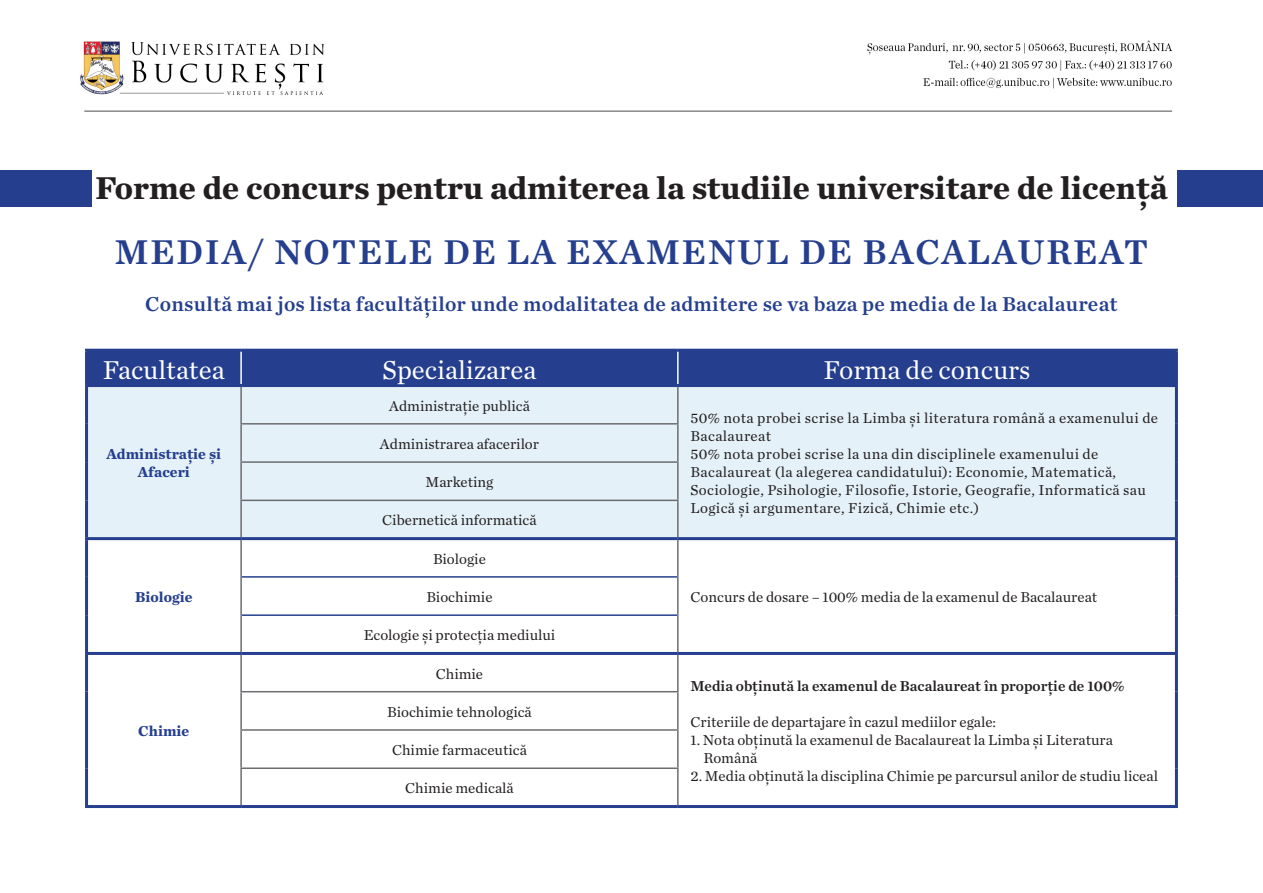
<style>
.page{position:relative;width:1263px;height:893px;background:#fff}
.page>*{position:absolute;margin:0;border:0;box-sizing:border-box;transform-origin:0 0}
.t1{font:36px "Chronicle Text G1 Semi";letter-spacing:.05em;color:#253f8e}
.t2{font:700 33px "Chronicle Text G1";color:#231f20}
.t3{font:27px "Chronicle Text G1";color:#fff}
.t4{font:21px "Chronicle Text G1 Semi";letter-spacing:.01em;color:#253f8e}
.t5{font:15px/18px "Chronicle Text G1";color:#231f20}
.t6{font:15px/18px "Chronicle Text G1";letter-spacing:.025em;color:#231f20}
.t7{font:15px "Chronicle Text G1 Semi";color:#231f20}
.t8{font:700 15px/18px "Chronicle Text G1";color:#253f8e;text-align:center}
</style>
<div class="page">
<div style="left:88px;top:352px;width:1087px;height:32px;background:#253f8e"></div>
<div style="left:88px;top:387px;width:1087px;height:150px;background:#e4f1f8"></div>
<svg style="left:88px;top:540px;width:1087px;height:112px"></svg>
<svg style="left:88px;top:655px;width:1087px;height:150px"></svg>
<hr style="left:240px;top:387px;width:2px;height:36px;background:#6c6d70">
<hr style="left:677px;top:387px;width:2px;height:36px;background:#6c6d70">
<hr style="left:240px;top:425px;width:2px;height:36px;background:#6c6d70">
<hr style="left:677px;top:425px;width:2px;height:36px;background:#6c6d70">
<hr style="left:240px;top:463px;width:2px;height:37px;background:#6c6d70">
<hr style="left:677px;top:463px;width:2px;height:37px;background:#6c6d70">
<hr style="left:240px;top:501px;width:2px;height:36px;background:#6c6d70">
<hr style="left:677px;top:501px;width:2px;height:36px;background:#6c6d70">
<hr style="left:240px;top:540px;width:2px;height:37px;background:#6c6d70">
<hr style="left:677px;top:540px;width:2px;height:37px;background:#6c6d70">
<hr style="left:240px;top:577px;width:2px;height:38px;background:#6c6d70">
<hr style="left:677px;top:577px;width:2px;height:38px;background:#6c6d70">
<hr style="left:240px;top:615px;width:2px;height:37px;background:#6c6d70">
<hr style="left:677px;top:615px;width:2px;height:37px;background:#6c6d70">
<hr style="left:240px;top:655px;width:2px;height:36px;background:#6c6d70">
<hr style="left:677px;top:655px;width:2px;height:36px;background:#6c6d70">
<hr style="left:240px;top:691px;width:439px;height:1px;background:#6c6d70">
<hr style="left:240px;top:692px;width:2px;height:37px;background:#6c6d70">
<hr style="left:677px;top:692px;width:2px;height:37px;background:#6c6d70">
<hr style="left:240px;top:731px;width:2px;height:36px;background:#6c6d70">
<hr style="left:677px;top:731px;width:2px;height:36px;background:#6c6d70">
<hr style="left:240px;top:769px;width:2px;height:36px;background:#6c6d70">
<hr style="left:677px;top:769px;width:2px;height:36px;background:#6c6d70">
<hr style="left:240px;top:423px;width:439px;height:2px;background:#6c6d70">
<hr style="left:240px;top:461px;width:439px;height:2px;background:#6c6d70">
<hr style="left:240px;top:500px;width:439px;height:1px;background:#6c6d70">
<hr style="left:240px;top:767px;width:439px;height:2px;background:#6c6d70">
<hr style="left:240px;top:729px;width:439px;height:2px;background:#6c6d70">
<hr style="left:85px;top:349px;width:156px;height:3px;background:#253f8e">
<hr style="left:85px;top:352px;width:3px;height:32px;background:#253f8e">
<hr style="left:241px;top:349px;width:437px;height:3px;background:#253f8e">
<hr style="left:678px;top:349px;width:500px;height:3px;background:#253f8e">
<hr style="left:1175px;top:352px;width:3px;height:32px;background:#253f8e">
<hr style="left:240px;top:352px;width:2px;height:32px;background:#fff">
<hr style="left:677px;top:352px;width:2px;height:32px;background:#fff">
<hr style="left:85px;top:384px;width:156px;height:3px;background:#253f8e">
<hr style="left:85px;top:387px;width:3px;height:37px;background:#253f8e">
<hr style="left:85px;top:424px;width:3px;height:38px;background:#253f8e">
<hr style="left:85px;top:462px;width:3px;height:38px;background:#253f8e">
<hr style="left:85px;top:500px;width:3px;height:37px;background:#253f8e">
<hr style="left:85px;top:540px;width:3px;height:37px;background:#253f8e">
<hr style="left:85px;top:577px;width:3px;height:38px;background:#253f8e">
<hr style="left:85px;top:615px;width:3px;height:37px;background:#253f8e">
<hr style="left:241px;top:384px;width:437px;height:3px;background:#253f8e">
<hr style="left:678px;top:384px;width:500px;height:3px;background:#253f8e">
<hr style="left:1175px;top:387px;width:3px;height:37px;background:#253f8e">
<hr style="left:1175px;top:424px;width:3px;height:38px;background:#253f8e">
<hr style="left:1175px;top:462px;width:3px;height:38px;background:#253f8e">
<hr style="left:1175px;top:500px;width:3px;height:37px;background:#253f8e">
<hr style="left:1175px;top:540px;width:3px;height:37px;background:#253f8e">
<hr style="left:1175px;top:577px;width:3px;height:38px;background:#253f8e">
<hr style="left:1175px;top:615px;width:3px;height:37px;background:#253f8e">
<hr style="left:85px;top:537px;width:156px;height:3px;background:#253f8e">
<hr style="left:85px;top:652px;width:156px;height:3px;background:#253f8e">
<hr style="left:85px;top:655px;width:3px;height:37px;background:#253f8e">
<hr style="left:85px;top:692px;width:3px;height:38px;background:#253f8e">
<hr style="left:85px;top:730px;width:3px;height:38px;background:#253f8e">
<hr style="left:85px;top:768px;width:3px;height:37px;background:#253f8e">
<hr style="left:241px;top:537px;width:437px;height:3px;background:#253f8e">
<hr style="left:241px;top:652px;width:437px;height:3px;background:#253f8e">
<hr style="left:678px;top:537px;width:500px;height:3px;background:#253f8e">
<hr style="left:678px;top:652px;width:500px;height:3px;background:#253f8e">
<hr style="left:1175px;top:655px;width:3px;height:37px;background:#253f8e">
<hr style="left:1175px;top:692px;width:3px;height:38px;background:#253f8e">
<hr style="left:1175px;top:730px;width:3px;height:38px;background:#253f8e">
<hr style="left:1175px;top:768px;width:3px;height:37px;background:#253f8e">
<hr style="left:85px;top:805px;width:156px;height:3px;background:#253f8e">
<hr style="left:241px;top:805px;width:437px;height:3px;background:#253f8e">
<hr style="left:678px;top:805px;width:500px;height:3px;background:#253f8e">
<hr style="left:242px;top:576px;width:435px;height:2px;background:#253f8e">
<hr style="left:242px;top:614px;width:435px;height:2px;background:#253f8e">
<div style="left:0;top:170px;width:91px;height:37px;background:#253f8e"></div>
<div style="left:1178px;top:170px;width:85px;height:37px;background:#253f8e"></div>
<img style="left:80px;top:40px;width:1093px;height:72px">
<p class="t2" style="left:95px;top:162px;width:1073px">Forme de concurs pentru admiterea la studiile universitare de licenţă</p>
<p class="t1" style="left:115px;top:224px;width:1035px">MEDIA/ NOTELE DE LA EXAMENUL DE BACALAUREAT</p>
<p class="t4" style="left:145px;top:287px;width:974px">Consultă mai jos lista facultăţilor unde modalitatea de admitere se va baza pe media de la Bacalaureat</p>
<p class="t3" style="left:103px;top:349px;width:123px">Facultatea</p>
<p class="t3" style="left:383px;top:349px;width:155px">Specializarea</p>
<p class="t3" style="left:824px;top:349px;width:208px">Forma de concurs</p>
<p class="t8" style="left:106px;top:444px;width:116px">Administraţie și<br>Afaceri</p>
<p class="t8" style="left:135px;top:587px;width:59px">Biologie</p>
<p class="t8" style="left:138px;top:721px;width:53px">Chimie</p>
<p class="t5" style="left:389px;top:396px;width:142px">Administraţie publică</p>
<p class="t5" style="left:380px;top:434px;width:161px">Administrarea afacerilor</p>
<p class="t5" style="left:426px;top:472px;width:69px">Marketing</p>
<p class="t5" style="left:382px;top:511px;width:156px">Cibernetică informatică</p>
<p class="t6" style="left:691px;top:408px;width:469px">50% nota probei scrise la Limba și literatura română a examenului de<br>Bacalaureat</p>
<p class="t6" style="left:691px;top:444px;width:457px">50% nota probei scrise la una din disciplinele examenului de Bacalaureat (la alegerea candidatului): Economie, Matematică, Sociologie, Psihologie, Filosofie, Istorie, Geografie, Informatică sau Logică și argumentare, Fizică, Chimie etc.)</p>
<p class="t5" style="left:433px;top:549px;width:54px">Biologie</p>
<p class="t5" style="left:426px;top:587px;width:68px">Biochimie</p>
<p class="t5" style="left:691px;top:587px;width:408px">Concurs de dosare – 100% media de la examenul de Bacalaureat</p>
<p class="t5" style="left:364px;top:625px;width:193px">Ecologie și protecţia mediului</p>
<p class="t5" style="left:436px;top:664px;width:49px">Chimie</p>
<p class="t5" style="left:387px;top:702px;width:146px">Biochimie tehnologică</p>
<p class="t5" style="left:392px;top:740px;width:136px">Chimie farmaceutică</p>
<p class="t5" style="left:405px;top:778px;width:110px">Chimie medicală</p>
<p class="t7" style="left:691px;top:674px;width:435px">Media obţinută la examenul de Bacalaureat în proporţie de 100%</p>
<p class="t5" style="left:691px;top:712px;width:307px">Criteriile de departajare în cazul mediilor egale:</p>
<p class="t5" style="left:703px;top:730px;width:411px;text-indent:-13px">1. Nota obţinută la examenul de Bacalaureat la Limba și Literatura<br>Română</p>
<p class="t5" style="left:691px;top:766px;width:469px">2. Media obţinută la disciplina Chimie pe parcursul anilor de studiu liceal</p>
</div>
